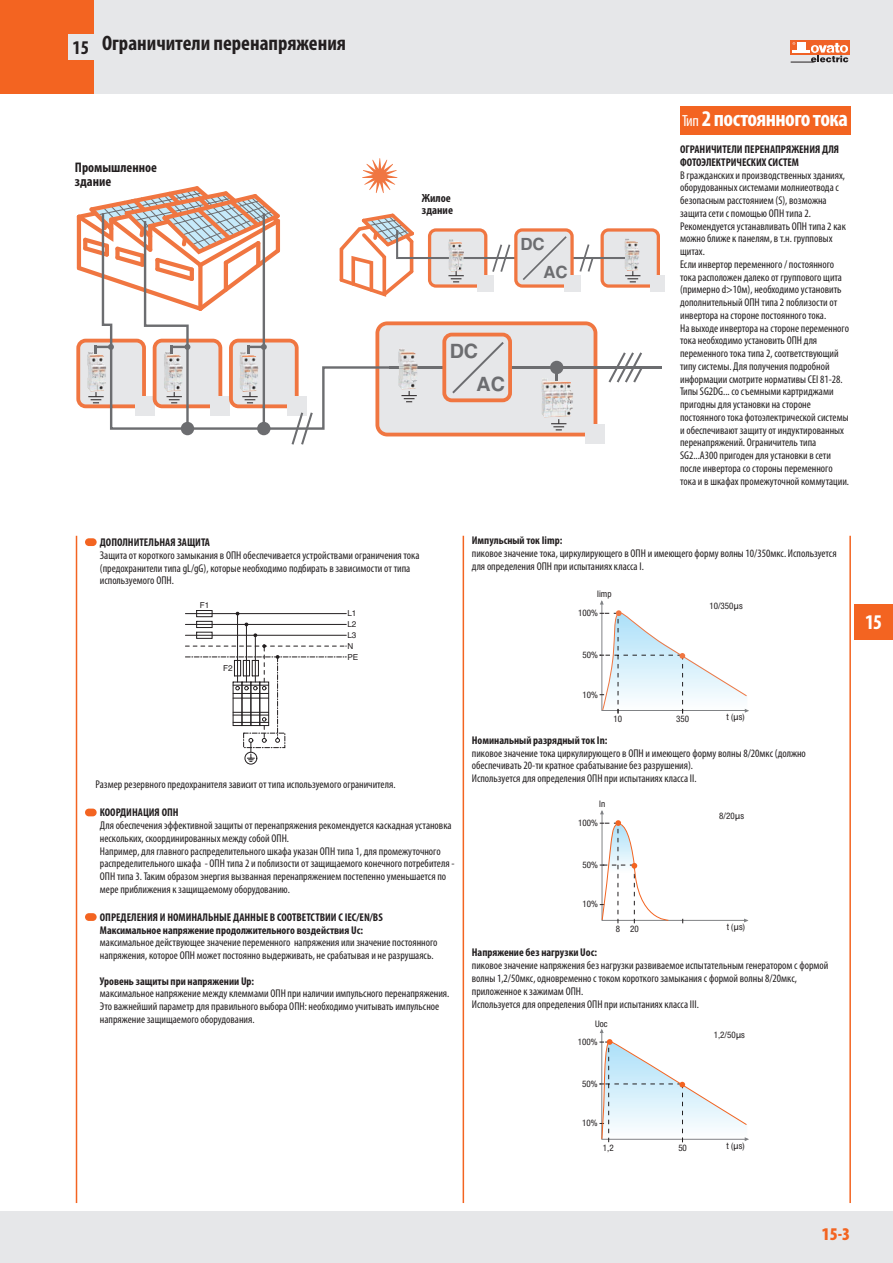
<style>
.page{position:relative;width:893px;height:1263px;background:#fff}
.page>*{position:absolute;margin:0;border:0;box-sizing:border-box;transform-origin:0 0}
.t1{font:700 condensed 22.5px "Myriad Pro";letter-spacing:-.025em;color:#fff}
.t2{font:700 condensed 21px "Myriad Pro";color:#231f20}
.t3{font:700 condensed 21px "Myriad Pro";color:#fff}
.t4{font:700 19.65px/33.6px "Helvetica";color:#6c6d70}
.t5{font:900 condensed 18px "Myriad Pro";color:#f36421}
.t6{font:700 16.8px/28.7px "Helvetica";color:#6c6d70}
.t7{font:700 condensed 13.95px/14px "Myriad Pro";color:#231f20}
.t8{font:700 condensed 11.85px/11.9px "Myriad Pro";color:#231f20}
.t9{font:condensed 11.25px/12.8px "Myriad Pro";color:#231f20}
.t10{font:700 condensed 11.25px/12.8px "Myriad Pro";color:#231f20}
.t11{font:condensed 9px "Helvetica Neue";color:#231f20}
.t12{font:8.25px/10.8px "Helvetica";color:#231f20}
.s1{font-weight:400;font-size:16.2px}
.s2{font-family:"Lucida Grande";font-stretch:normal}
</style>
<div class="page">
<div style="left:0;top:1212px;width:893px;height:51px;background:#e6e7e9"></div>
<div style="left:0;top:0;width:893px;height:94px;background:#e6e7e9"></div>
<div style="left:854px;top:605px;width:39px;height:35px;background:#f36421"></div>
<div style="left:791px;top:40px;width:59px;height:15px;background:#f06226"></div>
<svg style="left:791px;top:42px;width:57px;height:21px"></svg>
<div style="left:0;top:0;width:94px;height:94px;background:#f36421"></div>
<div style="left:68px;top:34px;width:28px;height:26px;background:#e6e7e9"></div>
<hr style="left:76px;top:536px;width:1px;height:667px;background:#f36421">
<hr style="left:463px;top:536px;width:1px;height:667px;background:#f36421">
<hr style="left:849px;top:536px;width:2px;height:667px;background:#f36421">
<div style="left:85px;top:538px;width:12px;height:8px;background:#f36421;border-radius:4px"></div>
<div style="left:85px;top:809px;width:12px;height:7px;background:#f36421;border-radius:4px"></div>
<div style="left:85px;top:913px;width:12px;height:8px;background:#f36421;border-radius:4px"></div>
<div style="left:680px;top:107px;width:170px;height:28px;background:#f36421"></div>
<hr style="left:185px;top:613px;width:161px;height:1px;background:#231f20">
<div style="left:196px;top:610px;width:16px;height:7px;border:1px solid #231f20"></div>
<hr style="left:185px;top:624px;width:161px;height:1px;background:#231f20">
<div style="left:196px;top:621px;width:16px;height:7px;border:1px solid #231f20"></div>
<hr style="left:185px;top:635px;width:161px;height:1px;background:#231f20">
<div style="left:196px;top:632px;width:16px;height:7px;border:1px solid #231f20"></div>
<hr style="left:237px;top:614px;width:1px;height:68px;background:#231f20">
<hr style="left:246px;top:624px;width:1px;height:58px;background:#231f20">
<hr style="left:255px;top:635px;width:1px;height:47px;background:#231f20">
<div style="left:245px;top:752px;width:12px;height:12px;border:1px solid #231f20;border-radius:50%"></div>
<svg style="left:185px;top:645px;width:162px;height:117px"></svg>
<svg style="left:599px;top:600px;width:150px;height:113px"></svg>
<svg style="left:600px;top:810px;width:148px;height:114px"></svg>
<svg style="left:599px;top:1029px;width:150px;height:113px"></svg>
<hr style="left:389px;top:366px;width:273px;height:3px;background:#6c6d70">
<div style="left:602px;top:230px;width:56px;height:56px;background:#e6e7e9;border-radius:6px"></div>
<div style="left:600px;top:228px;width:60px;height:60px;border:3px solid #f07641;border-radius:6px"></div>
<div style="left:650px;top:275px;width:15px;height:17px;background:#e6e7e9"></div>
<svg style="left:76px;top:158px;width:569px;height:287px"></svg>
<h2 class="t2" style="left:72px;top:30px;width:275px"><sub>15</sub> Ограничители перенапряжения</h2>
<p class="t7" style="left:75px;top:160px;width:84px">Промышленное здание</p>
<p class="t8" style="left:422px;top:192px;width:33px">Жилое здание</p>
<h3 class="t6" style="left:543px;top:231px;width:26px;text-indent:-23px">DC<br>AC</h3>
<h3 class="t4" style="left:476px;top:336px;width:30px;text-indent:-27px">DC<br>AC</h3>
<h1 class="t1" style="left:682px;top:105px;width:167px"><span class="s1">Тип</span> 2 постоянного тока</h1>
<p class="t10" style="left:680px;top:143px;width:161px">ОГРАНИЧИТЕЛИ ПЕРЕНАПРЯЖЕНИЯ ДЛЯ<br>ФОТОЭЛЕКТРИЧЕСКИХ СИСТЕМ</p>
<p class="t9" style="left:680px;top:169px;width:170px">В гражданских и производственных зданиях, оборудованных системами молниеотвода с безопасным расстоянием (S), возможна защита сети с помощью ОПН типа 2.<br>Рекомендуется устанавливать ОПН типа 2 как можно ближе к панелям, в т.н. групповых щитах.<br>Если инвертор переменного / постоянного тока расположен далеко от группового щита (примерно d&gt;10м), необходимо установить дополнительный ОПН типа 2 поблизости от инвертора на стороне постоянного тока.<br>На выходе инвертора на стороне переменного тока необходимо установить ОПН для переменного тока типа 2, соответствующий типу системы. Для получения подробной информации смотрите нормативы CEI 81-28.<br>Типы SG2DG... со съемными картриджами пригодны для установки на стороне постоянного тока фотоэлектрической системы и обеспечивают защиту от индуктированных перенапряжений. Ограничитель типа SG2...A300 пригоден для установки в сети после инвертора со стороны переменного тока и в шкафах промежуточной коммутации.</p>
<p class="t10" style="left:100px;top:536px;width:112px">ДОПОЛНИТЕЛЬНАЯ ЗАЩИТА</p>
<p class="t9" style="left:100px;top:549px;width:321px">Защита от короткого замыкания в ОПН обеспечивается устройствами ограничения тока (предохранители типа gL/gG), которые необходимо подбирать в зависимости от типа используемого ОПН.</p>
<p class="t12" style="left:200px;top:600px;width:11px">F1</p>
<p class="t12" style="left:223px;top:663px;width:11px">F2</p>
<p class="t12" style="left:347px;top:609px;width:12px">L1<br>L2<br>L3<br>N<br>PE</p>
<p class="t9" style="left:96px;top:779px;width:301px">Размер резервного предохранителя зависит от типа используемого ограничителя.</p>
<p class="t10" style="left:100px;top:806px;width:80px">КООРДИНАЦИЯ ОПН</p>
<p class="t9" style="left:100px;top:820px;width:356px">Для обеспечения эффективной защиты от перенапряжения рекомендуется каскадная установка нескольких, скоординированных между собой ОПН.<br>Например, для главного распределительного шкафа указан ОПН типа 1, для промежуточного распределительного шкафа - ОПН типа 2 и поблизости от защищаемого конечного потребителя - ОПН типа 3. Таким образом энергия вызванная перенапряжением постепенно уменьшается по мере приближения к защищаемому оборудованию.</p>
<p class="t10" style="left:100px;top:911px;width:284px">ОПРЕДЕЛЕНИЯ И НОМИНАЛЬНЫЕ ДАННЫЕ В СООТВЕТСТВИИ С IEC/EN/BS<br>Максимальное напряжение продолжительного воздействия Uc:</p>
<p class="t9" style="left:100px;top:937px;width:339px">максимальное действующее значение переменного напряжения или значение постоянного напряжения, которое ОПН может постоянно выдерживать, не срабатывая и не разрушаясь.</p>
<p class="t10" style="left:100px;top:974px;width:156px">Уровень защиты при напряжении Up:</p>
<p class="t9" style="left:100px;top:988px;width:351px">максимальное напряжение между клеммами ОПН при наличии импульсного перенапряжения.<br>Это важнейший параметр для правильного выбора ОПН: необходимо учитывать импульсное напряжение защищаемого оборудования.</p>
<p class="t10" style="left:472px;top:534px;width:92px">Импульсный ток Iimp:</p>
<p class="t9" style="left:472px;top:548px;width:366px">пиковое значение тока, циркулирующего в ОПН и имеющего форму волны 10/350мкс. Используется для определения ОПН при испытаниях класса I.</p>
<p class="t11" style="left:597px;top:591px;width:16px">Iimp</p>
<p class="t11" style="left:578px;top:610px;width:21px">100%</p>
<p class="t11" style="left:582px;top:652px;width:17px">50%</p>
<p class="t11" style="left:582px;top:691px;width:17px">10%</p>
<p class="t11" style="left:613px;top:715px;width:10px">10</p>
<p class="t11" style="left:709px;top:602px;width:35px">10/350<span class="s2">μ</span>s</p>
<p class="t11" style="left:676px;top:715px;width:14px">350</p>
<p class="t11" style="left:726px;top:714px;width:20px">t (<span class="s2">μ</span>s)</p>
<p class="t10" style="left:472px;top:734px;width:137px">Номинальный разрядный ток In:</p>
<p class="t9" style="left:472px;top:747px;width:336px">пиковое значение тока циркулирующего в ОПН и имеющего форму волны 8/20мкс (должно обеспечивать 20-ти кратное срабатывание без разрушения).<br>Используется для определения ОПН при испытаниях класса II.</p>
<p class="t11" style="left:599px;top:800px;width:8px">ln</p>
<p class="t11" style="left:578px;top:820px;width:21px">100%</p>
<p class="t11" style="left:582px;top:861px;width:17px">50%</p>
<p class="t11" style="left:582px;top:901px;width:17px">10%</p>
<p class="t11" style="left:616px;top:925px;width:6px">8</p>
<p class="t11" style="left:630px;top:925px;width:10px">20</p>
<p class="t11" style="left:719px;top:813px;width:26px">8/20<span class="s2">μ</span>s</p>
<p class="t11" style="left:727px;top:924px;width:20px">t (<span class="s2">μ</span>s)</p>
<p class="t10" style="left:472px;top:946px;width:127px">Напряжение без нагрузки Uoc:</p>
<p class="t9" style="left:472px;top:960px;width:358px">пиковое значение напряжения без нагрузки развиваемое испытательным генератором с формой волны 1,2/50мкс, одновременно с током короткого замыкания с формой волны 8/20мкс, приложенное к зажимам ОПН.<br>Используется для определения ОПН при испытаниях класса III.</p>
<p class="t11" style="left:595px;top:1020px;width:14px">Uoc</p>
<p class="t11" style="left:578px;top:1038px;width:21px">100%</p>
<p class="t11" style="left:582px;top:1080px;width:17px">50%</p>
<p class="t11" style="left:582px;top:1120px;width:17px">10%</p>
<p class="t11" style="left:603px;top:1144px;width:12px">1,2</p>
<p class="t11" style="left:714px;top:1032px;width:33px">1,2/50<span class="s2">μ</span>s</p>
<p class="t11" style="left:678px;top:1144px;width:10px">50</p>
<p class="t11" style="left:726px;top:1143px;width:20px">t (<span class="s2">μ</span>s)</p>
<h2 class="t3" style="left:865px;top:610px;width:18px">15</h2>
<h3 class="t5" style="left:822px;top:1223px;width:30px">15-3</h3>
</div>
